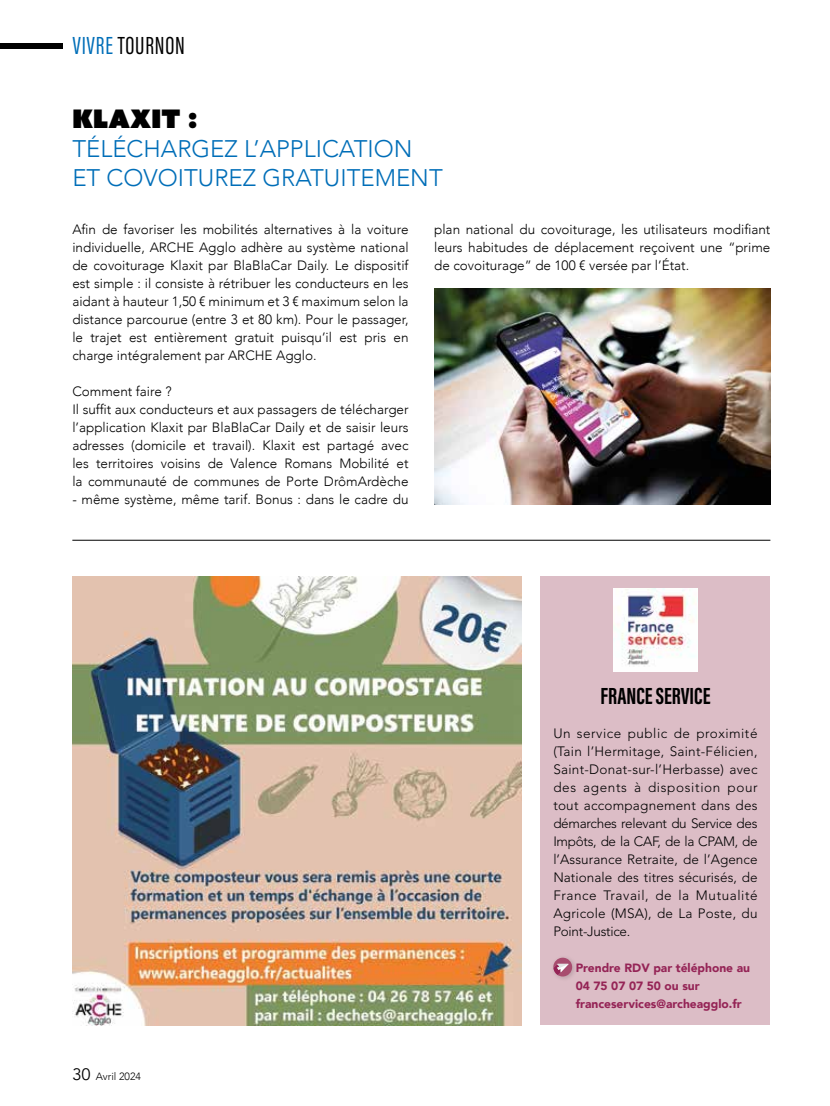
<style>
.page{position:relative;width:830px;height:1106px;background:#fff}
.page>*{position:absolute;margin:0;border:0;box-sizing:border-box;transform-origin:0 0}
.t1{font:25.5px "Acumin Pro Extra Cond";letter-spacing:.03em;color:#000}
.t2{font:25.5px "Azo Sans Uber";color:#000}
.t3{font:300 24px/28.8px "Avenir";color:#006eb8}
.t4{font:700 24px "Acumin Pro Extra Cond";color:#000}
.t5{font:16.5px "Avenir";color:#000}
.t6{font:300 13.5px/18px "Avenir";color:#000;text-align:justify}
.t7{font:300 13.5px/18px "Avenir LT Std";letter-spacing:.02em;color:#000;text-align:justify}
.t8{font:900 12px/18px "Avenir";color:#952456}
.t9{font:300 10.5px "Avenir";color:#000}
.s1{color:#006eb8}
</style>
<div class="page">
<div style="left:0;top:43px;width:63px;height:6px;background:#000"></div>
<div style="left:540px;top:576px;width:230px;height:449px;background:#dcbdc6"></div>
<div style="left:550px;top:953px;width:28px;height:29px;background:#000;opacity:.15"></div>
<svg style="left:553px;top:957px;width:19px;height:19px"></svg>
<img style="left:72px;top:576px;width:449px;height:449px">
<img style="left:434px;top:288px;width:336px;height:216px">
<hr style="left:72px;top:540px;width:698px;height:1px;background:#000">
<img style="left:613px;top:588px;width:84px;height:84px">
<h1 class="t1" style="left:72px;top:30px;width:114px"><span class="s1">VIVRE</span> TOURNON</h1>
<h1 class="t2" style="left:72px;top:102px;width:127px">KLAXIT :</h1>
<h2 class="t3" style="left:72px;top:134px;width:372px">TÉLÉCHARGEZ L’APPLICATION<br>ET COVOITUREZ GRATUITEMENT</h2>
<p class="t6" style="left:72px;top:220px;width:337px">Afin de favoriser les mobilités alternatives à la voiture individuelle, ARCHE Agglo adhère au système national de covoiturage Klaxit par BlaBlaCar Daily. Le dispositif est simple : il consiste à rétribuer les conducteurs en les aidant à hauteur 1,50 € minimum et 3 € maximum selon la distance parcourue (entre 3 et 80 km). Pour le passager, le trajet est entièrement gratuit puisqu’il est pris en charge intégralement par ARCHE Agglo.</p>
<p class="t6" style="left:72px;top:382px;width:337px;text-align:left">Comment faire ?<br>Il suffit aux conducteurs et aux passagers de télécharger l’application Klaxit par BlaBlaCar Daily et de saisir leurs adresses (domicile et travail). Klaxit est partagé avec les territoires voisins de Valence Romans Mobilité et la communauté de communes de Porte DrômArdèche</p>
<p class="t6" style="left:72px;top:490px;width:337px">- même système, même tarif. Bonus : dans le cadre du</p>
<p class="t6" style="left:434px;top:220px;width:337px">plan national du covoiturage, les utilisateurs modifiant leurs habitudes de déplacement reçoivent une “prime de covoiturage” de 100 € versée par l’État.</p>
<p class="t5" style="left:72px;top:1064px;width:20px">30</p>
<p class="t9" style="left:96px;top:1070px;width:46px">Avril 2024</p>
<h2 class="t4" style="left:600px;top:681px;width:111px">FRANCE SERVICE</h2>
<p class="t7" style="left:553px;top:724px;width:206px">Un service public de proximité (Tain l’Hermitage, Saint-Félicien, Saint-Donat-sur-l’Herbasse) avec des agents à disposition pour tout accompagnement dans des démarches relevant du Service des Impôts, de la CAF, de la CPAM, de l’Assurance Retraite, de l’Agence Nationale des titres sécurisés, de France Travail, de la Mutualité Agricole (MSA), de La Poste, du Point-Justice.</p>
<p class="t8" style="left:575px;top:959px;width:176px">Prendre RDV par téléphone au<br>04 75 07 07 50 ou sur franceservices@archeagglo.fr</p>
</div>
